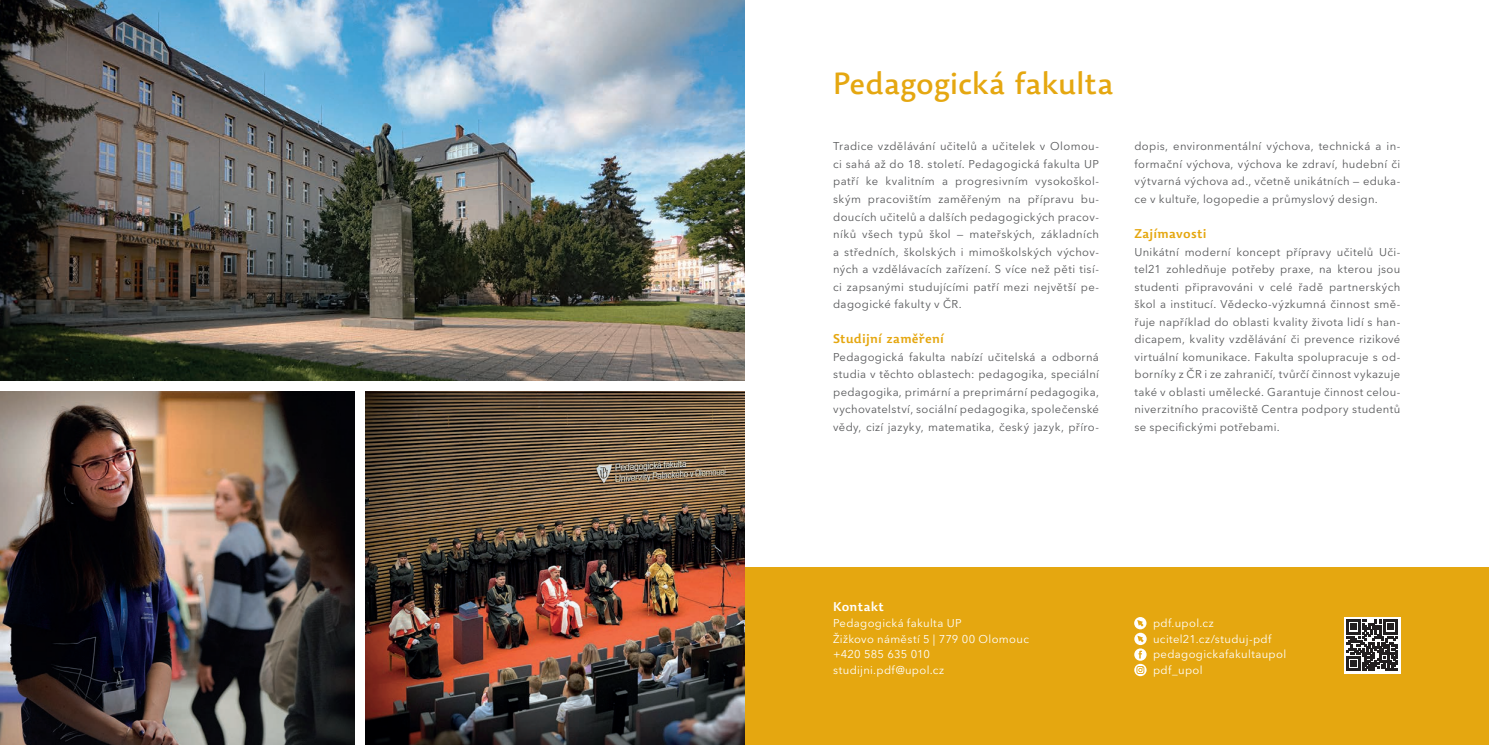
<style>
.page{position:relative;width:1489px;height:745px;background:#fff}
.page>*{position:absolute;margin:0;border:0;box-sizing:border-box;transform-origin:0 0}
.t1{font:500 30px "Dederon SDOT";color:#e5a710}
.t2{font:600 12.5px "Dederon SLOT";letter-spacing:.02em;color:#e5a710}
.t3{font:600 12.5px "Dederon SLOT";letter-spacing:.02em;color:#fff}
.t4{font:11.25px/17.5px "Avenir Next LT Pro";letter-spacing:.035em;color:#57585a;text-align:justify}
.t5{font:11.25px/15.8px "Avenir Next LT Pro";letter-spacing:.03em;color:#fff}
</style>
<div class="page">
<div style="left:744px;top:567px;width:744px;height:177px;background:#e5a710"></div>
<img style="left:0;top:0;width:744px;height:380px">
<img style="left:0;top:391px;width:354px;height:353px">
<img style="left:365px;top:391px;width:379px;height:353px">
<svg style="left:1344px;top:617px;width:56px;height:56px"></svg>
<svg style="left:1346px;top:619px;width:51px;height:51px;background:#5d5a5b"></svg>
<svg style="left:1134px;top:617px;width:12px;height:58px"></svg>
<h1 class="t1" style="left:833px;top:66px;width:282px">Pedagogická fakulta</h1>
<p class="t4" style="left:833px;top:138px;width:267px">Tradice vzdělávání učitelů a učitelek v Olomou&shy;ci sahá až do 18. století. Pedagogická fakulta UP patří ke kvalitním a progresivním vysokoškol&shy;ským pracovištím zaměřeným na přípravu bu&shy;doucích učitelů a dalších pedagogických pracov&shy;níků všech typů škol — mateřských, základních a středních, školských i mimoškolských výchov&shy;ných a vzdělávacích zařízení. S více než pěti tisí&shy;ci zapsanými studujícími patří mezi největší pe&shy;dagogické fakulty v ČR.</p>
<p class="t2" style="left:833px;top:331px;width:112px">Studijní zaměření</p>
<p class="t4" style="left:833px;top:348px;width:267px">Pedagogická fakulta nabízí učitelská a odborná studia v těchto oblastech: pedagogika, speciální pedagogika, primární a preprimární pedagogika, vychovatelství, sociální pedagogika, společenské vědy, cizí jazyky, matematika, český jazyk, příro-</p>
<p class="t4" style="left:1134px;top:138px;width:267px">dopis, environmentální výchova, technická a in&shy;formační výchova, výchova ke zdraví, hudební či výtvarná výchova ad., včetně unikátních — eduka&shy;ce v kultuře, logopedie a průmyslový design.</p>
<p class="t2" style="left:1134px;top:226px;width:74px">Zajímavosti</p>
<p class="t4" style="left:1134px;top:243px;width:267px">Unikátní moderní koncept přípravy učitelů Uči&shy;tel21 zohledňuje potřeby praxe, na kterou jsou studenti připravováni v celé řadě partnerských škol a institucí. Vědecko-výzkumná činnost smě&shy;řuje například do oblasti kvality života lidí s han&shy;dicapem, kvality vzdělávání či prevence rizikové virtuální komunikace. Fakulta spolupracuje s od&shy;borníky z ČR i ze zahraničí, tvůrčí činnost vykazuje také v oblasti umělecké. Garantuje činnost celou&shy;niverzitního pracoviště Centra podpory studentů se specifickými potřebami.</p>
<p class="t3" style="left:833px;top:598px;width:52px">Kontakt</p>
<p class="t5" style="left:833px;top:614px;width:197px">Pedagogická fakulta UP<br>Žižkovo náměstí 5 | 779 00 Olomouc +420 585 635 010 studijni.pdf@upol.cz</p>
<p class="t5" style="left:1152px;top:614px;width:135px">pdf.upol.cz ucitel21.cz/studuj-pdf pedagogickafakultaupol pdf_upol</p>
</div>
